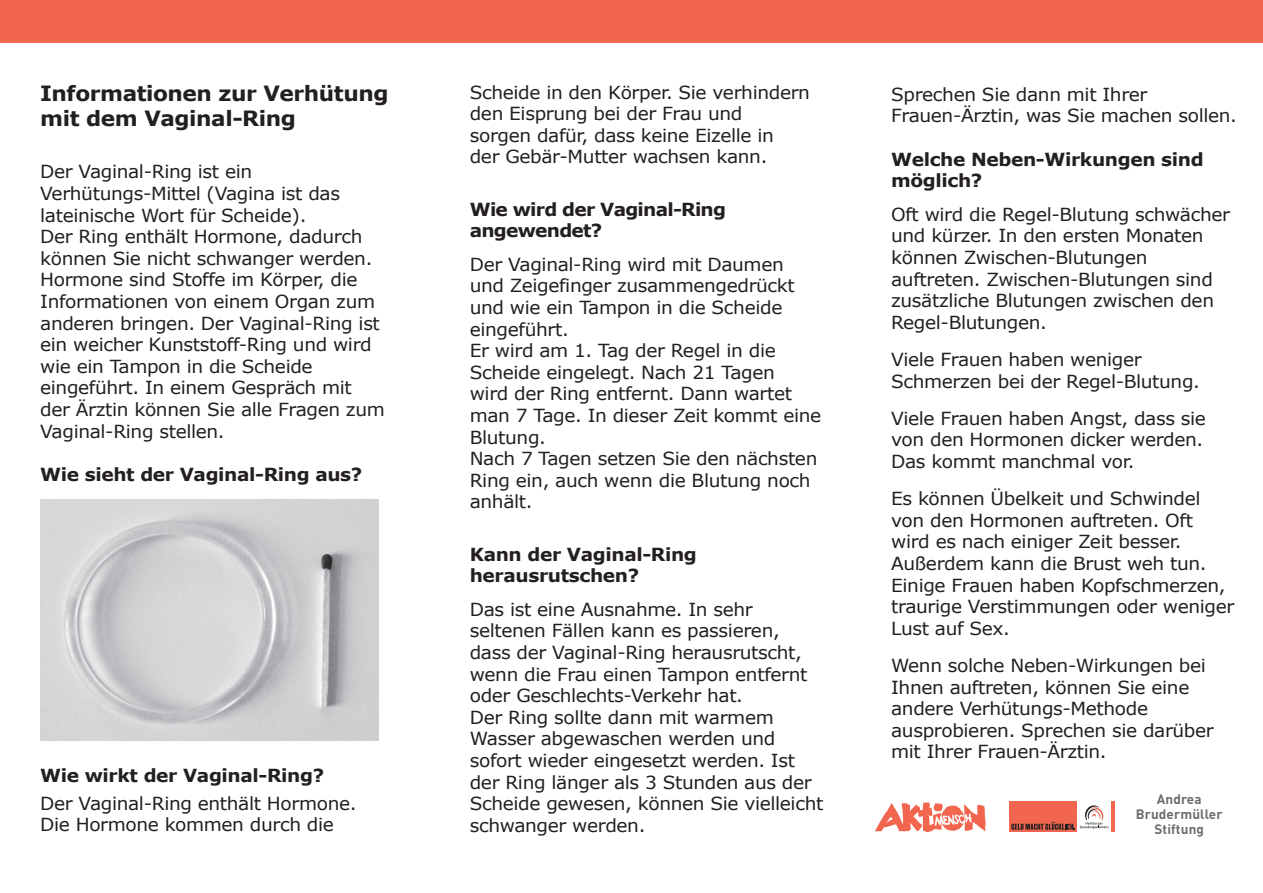
<style>
.page{position:relative;width:1263px;height:893px;background:#fff}
.page>*{position:absolute;margin:0;border:0;box-sizing:border-box;transform-origin:0 0}
.t1{font:700 21px/25.2px "Verdana";letter-spacing:-.02em;color:#231f20}
.t2{font:18px/21.6px "Verdana";letter-spacing:-.02em;color:#231f20}
.t3{font:700 18px/21.6px "Verdana";letter-spacing:-.02em;color:#231f20}
.t4{font:700 18px/21.6px "Verdana";letter-spacing:-.04em;color:#231f20}
.t5{font:700 13.5px/14.7px "DIN";letter-spacing:.01em;color:#6c6d70;text-align:center}
.s1{font-weight:700}
</style>
<div class="page">
<div style="left:0;top:0;width:1263px;height:42px;background:#f2664f"></div>
<div style="left:1009px;top:801px;width:68px;height:31px;background:#f2664f"></div>
<div style="left:1110px;top:801px;width:5px;height:31px;background:#f2664f"></div>
<svg style="left:1011px;top:805px;width:97px;height:25px"></svg>
<svg style="left:875px;top:802px;width:110px;height:30px"></svg>
<img style="left:40px;top:499px;width:338px;height:242px">
<p class="t1" style="left:40px;top:81px;width:350px">Informationen zur Verhütung mit dem Vaginal-Ring</p>
<p class="t2" style="left:40px;top:161px;width:346px">Der Vaginal-Ring ist ein Verhütungs-Mittel (Vagina ist das lateinische Wort für Scheide).<br>Der Ring enthält Hormone, dadurch können Sie nicht schwanger werden.<br>Hormone sind Stoffe im Körper, die Informationen von einem Organ zum anderen bringen. Der Vaginal-Ring ist ein weicher Kunststoff-Ring und wird wie ein Tampon in die Scheide eingeführt. In einem Gespräch mit der Ärztin können Sie alle Fragen zum Vaginal-Ring stellen.</p>
<p class="t3" style="left:40px;top:463px;width:324px">Wie sieht der Vaginal-Ring aus?</p>
<p class="t2" style="left:40px;top:762px;width:318px;line-height:27.6px"><span class="s1">Wie wirkt der Vaginal-Ring?<br></span>Der Vaginal-Ring enthält Hormone.</p>
<p class="t2" style="left:40px;top:814px;width:295px">Die Hormone kommen durch die</p>
<p class="t2" style="left:470px;top:82px;width:342px">Scheide in den Körper. Sie verhindern den Eisprung bei der Frau und<br>sorgen dafür, dass keine Eizelle in<br>der Gebär-Mutter wachsen kann.</p>
<p class="t4" style="left:470px;top:198px;width:258px">Wie wird der Vaginal-Ring angewendet?</p>
<p class="t2" style="left:470px;top:254px;width:353px">Der Vaginal-Ring wird mit Daumen und Zeigefinger zusammengedrückt und wie ein Tampon in die Scheide eingeführt.<br>Er wird am 1. Tag der Regel in die<br>Scheide eingelegt. Nach 21 Tagen<br>wird der Ring entfernt. Dann wartet man 7 Tage. In dieser Zeit kommt eine<br>Blutung.<br>Nach 7 Tagen setzen Sie den nächsten<br>Ring ein, auch wenn die Blutung noch anhält.</p>
<p class="t3" style="left:470px;top:543px;width:229px">Kann der Vaginal-Ring herausrutschen?</p>
<p class="t2" style="left:470px;top:599px;width:355px">Das ist eine Ausnahme. In sehr seltenen Fällen kann es passieren, dass der Vaginal-Ring herausrutscht, wenn die Frau einen Tampon entfernt oder Geschlechts-Verkehr hat.<br>Der Ring sollte dann mit warmem Wasser abgewaschen werden und sofort wieder eingesetzt werden. Ist der Ring länger als 3 Stunden aus der Scheide gewesen, können Sie vielleicht schwanger werden.</p>
<p class="t2" style="left:891px;top:84px;width:347px">Sprechen Sie dann mit Ihrer<br>Frauen-Ärztin, was Sie machen sollen.</p>
<p class="t3" style="left:891px;top:148px;width:314px">Welche Neben-Wirkungen sind möglich?</p>
<p class="t2" style="left:891px;top:204px;width:340px">Oft wird die Regel-Blutung schwächer und kürzer. In den ersten Monaten können Zwischen-Blutungen auftreten. Zwischen-Blutungen sind zusätzliche Blutungen zwischen den<br>Regel-Blutungen.</p>
<p class="t2" style="left:891px;top:349px;width:310px">Viele Frauen haben weniger<br>Schmerzen bei der Regel-Blutung.</p>
<p class="t2" style="left:891px;top:408px;width:316px">Viele Frauen haben Angst, dass sie von den Hormonen dicker werden.<br>Das kommt manchmal vor.</p>
<p class="t2" style="left:891px;top:488px;width:345px">Es können Übelkeit und Schwindel von den Hormonen auftreten. Oft wird es nach einiger Zeit besser.<br>Außerdem kann die Brust weh tun.<br>Einige Frauen haben Kopfschmerzen, traurige Verstimmungen oder weniger<br>Lust auf Sex.</p>
<p class="t2" style="left:891px;top:655px;width:324px">Wenn solche Neben-Wirkungen bei<br>Ihnen auftreten, können Sie eine andere Verhütungs-Methode ausprobieren. Sprechen sie darüber mit Ihrer Frauen-Ärztin.</p>
<p class="t5" style="left:1136px;top:791px;width:88px">Andrea<br>Brudermüller<br>Stiftung</p>
</div>
